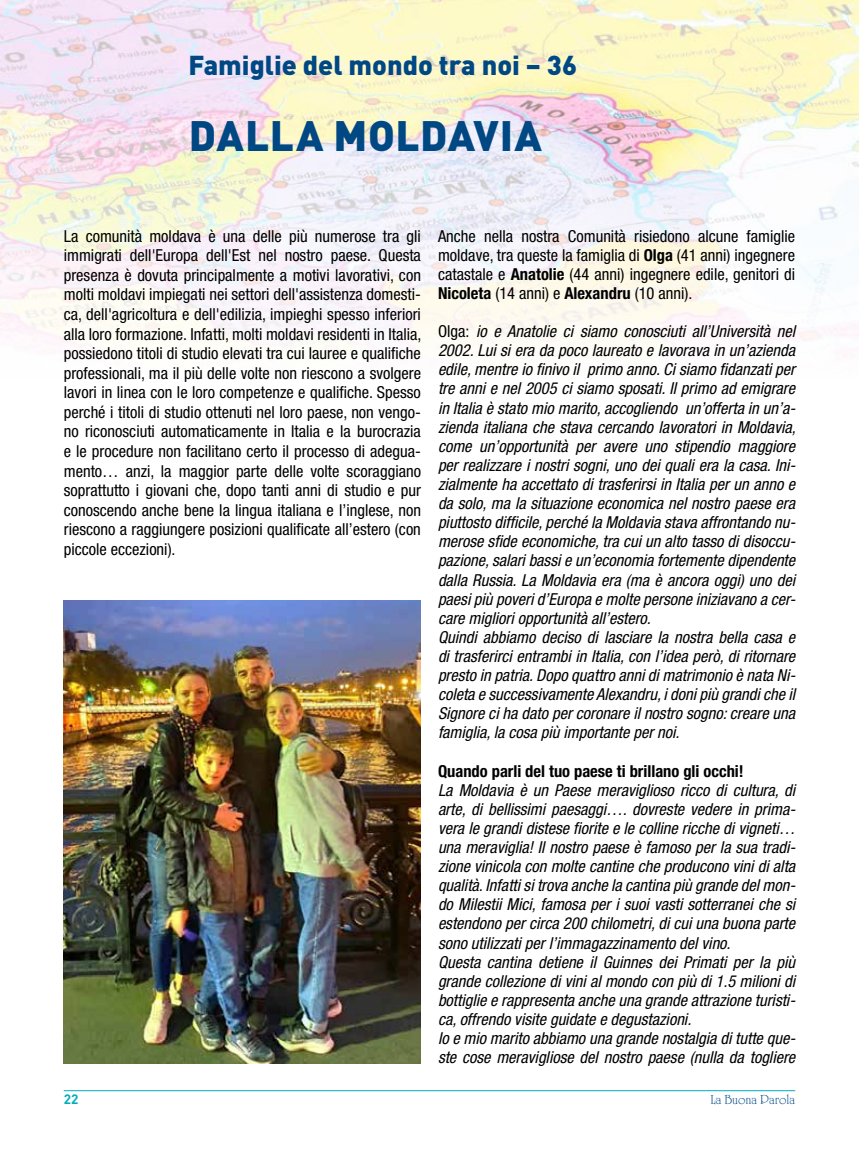
<style>
.page{position:relative;width:859px;height:1149px;background:#fff}
.page>*{position:absolute;margin:0;border:0;box-sizing:border-box;transform-origin:0 0}
.t1{font:900 42px "DIN Pro";letter-spacing:.01em;color:#004884}
.t2{font:900 27px "DIN Pro";color:#004884}
.t3{font:italic condensed 16.5px/19px "Helvetica Neue LT Std";color:#000}
.t4{font:condensed 16.5px/19.5px "Helvetica Neue LT Std";color:#000;text-align:justify}
.t5{font:700 condensed 16.5px "Helvetica Neue LT Std";color:#000}
.t6{font:13.5px "University Roman Std";color:#004884}
.t7{font:700 13.5px "DIN Pro";color:#00adba}
.s1{font-weight:700}
.s2{font-style:normal}
</style>
<div class="page">
<hr style="left:64px;top:1089px;width:731px;height:1px;background:#00adba">
<img style="left:0;top:0;width:859px;height:352px">
<img style="left:64px;top:600px;width:357px;height:463px">
<h2 class="t2" style="left:189px;top:42px;width:390px">Famiglie del mondo tra noi – 36</h2>
<h1 class="t1" style="left:189px;top:99px;width:354px">DALLA MOLDAVIA</h1>
<p class="t4" style="left:64px;top:226px;width:359px">La comunità moldava è una delle più numerose tra gli immigrati dell'Europa dell'Est nel nostro paese. Questa presenza è dovuta principalmente a motivi lavorativi, con molti moldavi impiegati nei settori dell'assistenza domesti&shy;ca, dell'agricoltura e dell'edilizia, impieghi spesso inferiori alla loro formazione. Infatti, molti moldavi residenti in Italia, possiedono titoli di studio elevati tra cui lauree e qualifiche professionali, ma il più delle volte non riescono a svolgere lavori in linea con le loro competenze e qualifiche. Spesso perché i titoli di studio ottenuti nel loro paese, non vengo&shy;no riconosciuti automaticamente in Italia e la burocrazia e le procedure non facilitano certo il processo di adegua&shy;mento… anzi, la maggior parte delle volte scoraggiano soprattutto i giovani che, dopo tanti anni di studio e pur conoscendo anche bene la lingua italiana e l’inglese, non riescono a raggiungere posizioni qualificate all’estero (con piccole eccezioni).</p>
<p class="t4" style="left:438px;top:226px;width:359px;line-height:19px">Anche nella nostra Comunità risiedono alcune famiglie moldave, tra queste la famiglia di <span class="s1">Olga</span> (41 anni) ingegnere catastale e <span class="s1">Anatolie</span> (44 anni) ingegnere edile, genitori di <span class="s1">Nicoleta</span> (14 anni) e <span class="s1">Alexandru</span> (10 anni).</p>
<p class="t3" style="left:438px;top:322px;width:359px"><span class="s2">Olga:</span> io e Anatolie ci siamo conosciuti all’Università nel 2002. Lui si era da poco laureato e lavorava in un’azienda edile, mentre io finivo il primo anno. Ci siamo fidanzati per tre anni e nel 2005 ci siamo sposati. Il primo ad emigrare in Italia è stato mio marito, accogliendo un’offerta in un’a&shy;zienda italiana che stava cercando lavoratori in Moldavia, come un’opportunità per avere uno stipendio maggiore per realizzare i nostri sogni, uno dei quali era la casa. Ini&shy;zialmente ha accettato di trasferirsi in Italia per un anno e da solo, ma la situazione economica nel nostro paese era piuttosto difficile, perché la Moldavia stava affrontando nu&shy;merose sfide economiche, tra cui un alto tasso di disoccu&shy;pazione, salari bassi e un’economia fortemente dipendente dalla Russia. La Moldavia era (ma è ancora oggi) uno dei paesi più poveri d’Europa e molte persone iniziavano a cer&shy;care migliori opportunità all’estero.<br>Quindi abbiamo deciso di lasciare la nostra bella casa e di trasferirci entrambi in Italia, con l’idea però, di ritornare presto in patria. Dopo quattro anni di matrimonio è nata Ni&shy;coleta e successivamente Alexandru, i doni più grandi che il Signore ci ha dato per coronare il nostro sogno: creare una famiglia, la cosa più importante per noi.</p>
<p class="t5" style="left:438px;top:760px;width:307px">Quando parli del tuo paese ti brillano gli occhi!</p>
<p class="t3" style="left:438px;top:780px;width:359px">La Moldavia è un Paese meraviglioso ricco di cultura, di arte, di bellissimi paesaggi…. dovreste vedere in prima&shy;vera le grandi distese fiorite e le colline ricche di vigneti… una meraviglia! Il nostro paese è famoso per la sua tradi&shy;zione vinicola con molte cantine che producono vini di alta qualità. Infatti si trova anche la cantina più grande del mon&shy;do Milestii Mici, famosa per i suoi vasti sotterranei che si estendono per circa 200 chilometri, di cui una buona parte sono utilizzati per l’immagazzinamento del vino.<br>Questa cantina detiene il Guinnes dei Primati per la più grande collezione di vini al mondo con più di 1.5 milioni di bottiglie e rappresenta anche una grande attrazione turisti&shy;ca, offrendo visite guidate e degustazioni.<br>Io e mio marito abbiamo una grande nostalgia di tutte que&shy;ste cose meravigliose del nostro paese (nulla da togliere</p>
<p class="t7" style="left:64px;top:1087px;width:16px">22</p>
<p class="t6" style="left:710px;top:1091px;width:86px">La Buona Parola</p>
</div>
